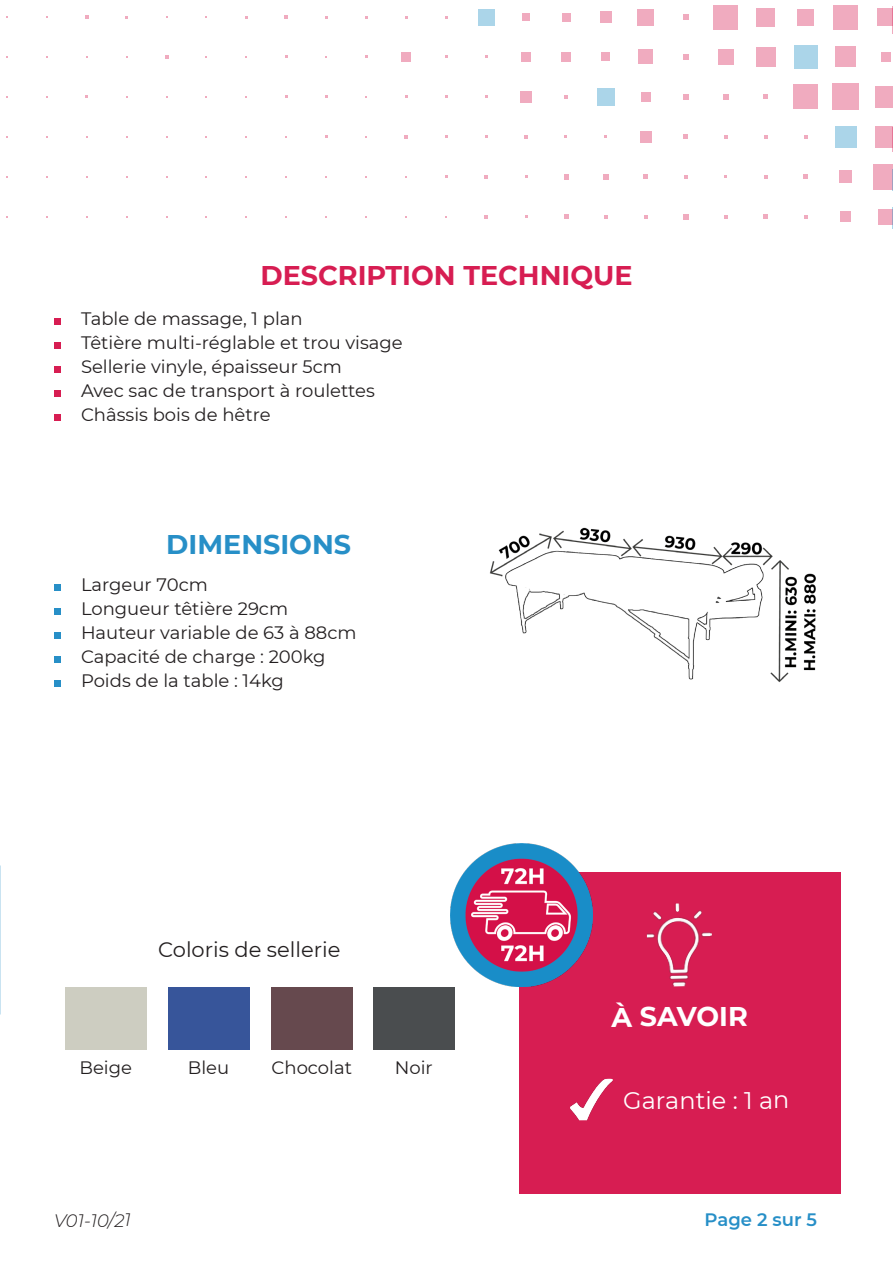
<style>
.page{position:relative;width:893px;height:1263px;background:#fff}
.page>*{position:absolute;margin:0;border:0;box-sizing:border-box;transform-origin:0 0}
.t1{font:700 27px "Montserrat";color:#d71d52}
.t2{font:700 27px "Montserrat";color:#278fc7}
.t3{font:700 27px "Montserrat";letter-spacing:-.005em;color:#fff}
.t4{font:24px "Montserrat";letter-spacing:-.005em;color:#fff}
.TITRE_1{font:21px "Montserrat";color:#231f20}
.TITRE_1-2{font:18px "Montserrat";color:#231f20}
.t5{font:italic 300 18px "Montserrat";letter-spacing:-.005em;color:#231f20}
.t6{font:600 18px "Montserrat";color:#278fc7}
</style>
<div class="page">
<div style="left:878px;top:209px;width:14px;height:16px;background:#f0abbf"></div>
<div style="left:873px;top:164px;width:19px;height:25px;background:#f0abbf"></div>
<div style="left:875px;top:126px;width:17px;height:21px;background:#f0abbf"></div>
<div style="left:875px;top:86px;width:17px;height:22px;background:#f0abbf"></div>
<div style="left:881px;top:52px;width:9px;height:10px;background:#f0abbf"></div>
<div style="left:877px;top:8px;width:15px;height:18px;background:#f0abbf"></div>
<div style="left:840px;top:212px;width:11px;height:10px;background:#f0abbf"></div>
<div style="left:839px;top:171px;width:13px;height:12px;background:#f0abbf"></div>
<div style="left:835px;top:126px;width:21px;height:22px;background:#abd5e9"></div>
<div style="left:832px;top:84px;width:27px;height:26px;background:#f0abbf"></div>
<div style="left:835px;top:47px;width:21px;height:20px;background:#f0abbf"></div>
<div style="left:833px;top:5px;width:25px;height:24px;background:#f0abbf"></div>
<svg style="left:804px;top:215px;width:4px;height:4px"></svg>
<svg style="left:803px;top:175px;width:5px;height:4px"></svg>
<svg style="left:804px;top:135px;width:4px;height:4px"></svg>
<div style="left:793px;top:84px;width:25px;height:25px;background:#f0abbf"></div>
<div style="left:794px;top:45px;width:23px;height:24px;background:#abd5e9"></div>
<div style="left:797px;top:9px;width:17px;height:16px;background:#f0abbf"></div>
<svg style="left:763px;top:214px;width:5px;height:5px"></svg>
<svg style="left:764px;top:175px;width:4px;height:4px"></svg>
<svg style="left:764px;top:135px;width:4px;height:4px"></svg>
<svg style="left:764px;top:95px;width:4px;height:4px"></svg>
<div style="left:756px;top:47px;width:20px;height:20px;background:#f0abbf"></div>
<div style="left:756px;top:8px;width:19px;height:18px;background:#f0abbf"></div>
<svg style="left:724px;top:215px;width:3px;height:4px"></svg>
<svg style="left:724px;top:135px;width:3px;height:4px"></svg>
<svg style="left:723px;top:94px;width:5px;height:6px"></svg>
<div style="left:718px;top:49px;width:15px;height:16px;background:#f0abbf"></div>
<div style="left:713px;top:5px;width:25px;height:24px;background:#f0abbf"></div>
<svg style="left:683px;top:214px;width:5px;height:5px"></svg>
<svg style="left:684px;top:175px;width:4px;height:4px"></svg>
<svg style="left:684px;top:135px;width:4px;height:4px"></svg>
<svg style="left:683px;top:94px;width:5px;height:6px"></svg>
<svg style="left:683px;top:54px;width:5px;height:5px"></svg>
<svg style="left:683px;top:14px;width:6px;height:6px"></svg>
<svg style="left:644px;top:215px;width:4px;height:4px"></svg>
<svg style="left:644px;top:175px;width:4px;height:4px"></svg>
<div style="left:640px;top:131px;width:11px;height:11px;background:#f0abbf"></div>
<div style="left:641px;top:92px;width:9px;height:9px;background:#f0abbf"></div>
<div style="left:639px;top:50px;width:14px;height:14px;background:#f0abbf"></div>
<div style="left:638px;top:9px;width:16px;height:16px;background:#f0abbf"></div>
<svg style="left:604px;top:215px;width:4px;height:4px"></svg>
<svg style="left:603px;top:174px;width:6px;height:5px"></svg>
<div style="left:597px;top:88px;width:18px;height:18px;background:#abd5e9"></div>
<div style="left:602px;top:53px;width:8px;height:8px;background:#f0abbf"></div>
<div style="left:600px;top:11px;width:11px;height:12px;background:#f0abbf"></div>
<svg style="left:564px;top:214px;width:4px;height:5px"></svg>
<svg style="left:564px;top:174px;width:4px;height:5px"></svg>
<svg style="left:564px;top:95px;width:4px;height:4px"></svg>
<div style="left:561px;top:52px;width:9px;height:9px;background:#f0abbf"></div>
<div style="left:562px;top:13px;width:8px;height:8px;background:#f0abbf"></div>
<svg style="left:524px;top:135px;width:4px;height:3px"></svg>
<div style="left:520px;top:91px;width:12px;height:11px;background:#f0abbf"></div>
<div style="left:521px;top:52px;width:10px;height:10px;background:#f0abbf"></div>
<div style="left:522px;top:13px;width:8px;height:8px;background:#f0abbf"></div>
<svg style="left:484px;top:215px;width:4px;height:4px"></svg>
<svg style="left:484px;top:175px;width:4px;height:3px"></svg>
<div style="left:478px;top:9px;width:16px;height:16px;background:#abd5e9"></div>
<svg style="left:404px;top:135px;width:4px;height:4px"></svg>
<div style="left:401px;top:52px;width:10px;height:10px;background:#f0abbf"></div>
<svg style="left:285px;top:15px;width:3px;height:4px"></svg>
<svg style="left:165px;top:55px;width:3px;height:4px"></svg>
<svg style="left:85px;top:15px;width:3px;height:4px"></svg>
<svg style="left:54px;top:584px;width:6px;height:6px"></svg>
<svg style="left:54px;top:608px;width:6px;height:6px"></svg>
<svg style="left:54px;top:632px;width:6px;height:6px"></svg>
<svg style="left:54px;top:656px;width:6px;height:6px"></svg>
<svg style="left:54px;top:680px;width:6px;height:6px"></svg>
<div style="left:54px;top:318px;width:6px;height:7px;background:#d71d52"></div>
<div style="left:54px;top:342px;width:6px;height:7px;background:#d71d52"></div>
<div style="left:54px;top:366px;width:6px;height:7px;background:#d71d52"></div>
<div style="left:54px;top:390px;width:6px;height:7px;background:#d71d52"></div>
<div style="left:54px;top:414px;width:6px;height:7px;background:#d71d52"></div>
<img style="left:490px;top:527px;width:326px;height:156px">
<svg style="left:892px;top:208px;width:1px;height:21px"></svg>
<svg style="left:892px;top:169px;width:1px;height:22px"></svg>
<svg style="left:892px;top:127px;width:1px;height:25px"></svg>
<svg style="left:892px;top:6px;width:1px;height:28px"></svg>
<div style="left:373px;top:987px;width:81px;height:63px;background:#4a4d4f"></div>
<div style="left:271px;top:987px;width:81px;height:63px;background:#66494e"></div>
<div style="left:65px;top:987px;width:82px;height:63px;background:#cdcdc1"></div>
<div style="left:168px;top:987px;width:81px;height:63px;background:#37559a"></div>
<div style="left:519px;top:873px;width:321px;height:321px;background:#d71d52"></div>
<img style="left:450px;top:844px;width:142px;height:142px">
<img style="left:647px;top:903px;width:65px;height:84px">
<img style="left:570px;top:1079px;width:43px;height:41px">
<p class="t1" style="left:260px;top:256px;width:374px">DESCRIPTION TECHNIQUE</p>
<p class="TITRE_1-2" style="left:81px;top:306px;width:223px">Table de massage, 1 plan</p>
<p class="TITRE_1-2" style="left:81px;top:330px;width:323px">Têtière multi-réglable et trou visage</p>
<p class="TITRE_1-2" style="left:81px;top:354px;width:263px">Sellerie vinyle, épaisseur 5cm</p>
<p class="TITRE_1-2" style="left:81px;top:378px;width:295px">Avec sac de transport à roulettes</p>
<p class="TITRE_1-2" style="left:81px;top:402px;width:191px">Châssis bois de hêtre</p>
<p class="t2" style="left:166px;top:525px;width:186px">DIMENSIONS</p>
<p class="TITRE_1-2" style="left:81px;top:572px;width:128px">Largeur 70cm</p>
<p class="TITRE_1-2" style="left:81px;top:596px;width:209px">Longueur têtière 29cm</p>
<p class="TITRE_1-2" style="left:81px;top:620px;width:277px">Hauteur variable de 63 à 88cm</p>
<p class="TITRE_1-2" style="left:81px;top:644px;width:246px">Capacité de charge : 200kg</p>
<p class="TITRE_1-2" style="left:81px;top:668px;width:204px">Poids de la table : 14kg</p>
<p class="TITRE_1" style="left:158px;top:935px;width:184px">Coloris de sellerie</p>
<p class="TITRE_1-2" style="left:80px;top:1055px;width:54px">Beige</p>
<p class="TITRE_1-2" style="left:188px;top:1055px;width:43px">Bleu</p>
<p class="TITRE_1-2" style="left:272px;top:1055px;width:82px">Chocolat</p>
<p class="TITRE_1-2" style="left:395px;top:1055px;width:39px">Noir</p>
<p class="t3" style="left:612px;top:997px;width:138px">À SAVOIR</p>
<p class="t4" style="left:623px;top:1084px;width:168px">Garantie : 1 an</p>
<p class="t5" style="left:54px;top:1208px;width:78px">V01-10/21</p>
<p class="t6" style="left:705px;top:1207px;width:114px">Page 2 sur 5</p>
</div>
